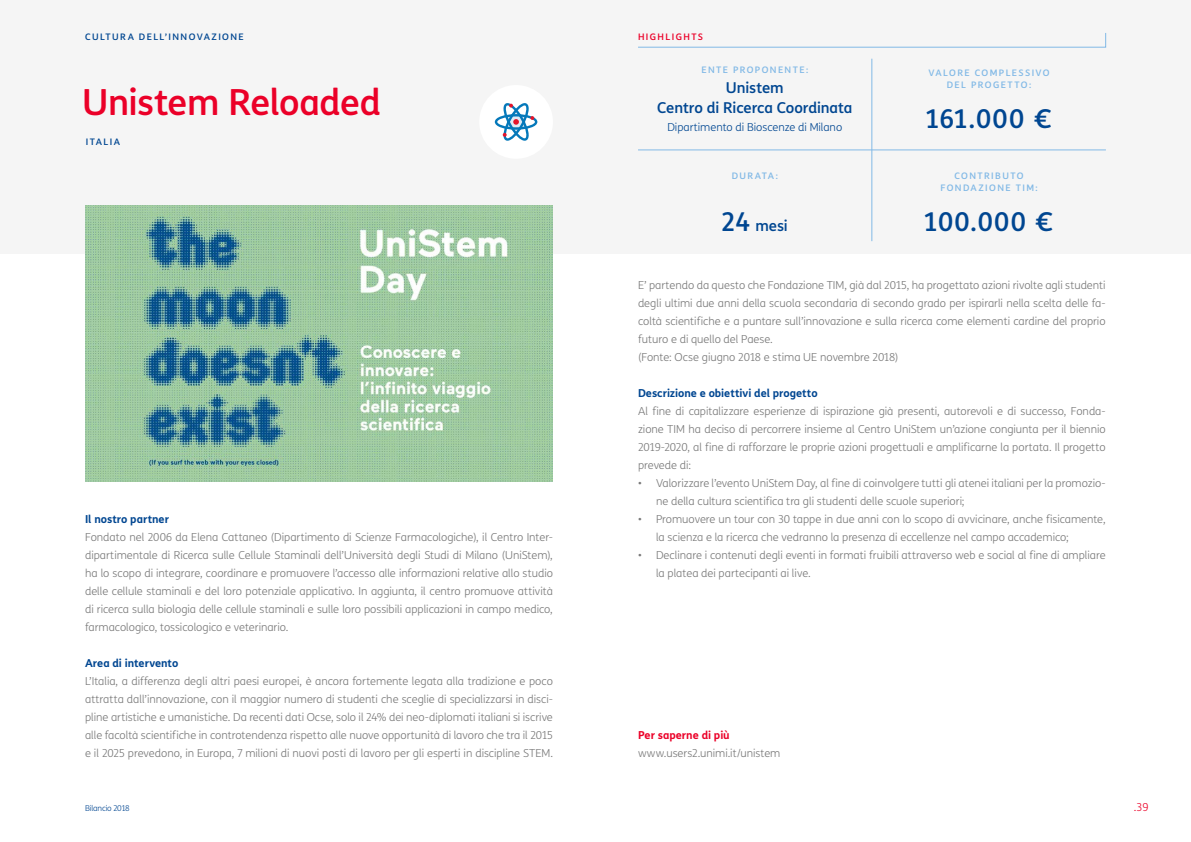
<style>
.page{position:relative;width:1191px;height:842px;background:#fff}
.page>*{position:absolute;margin:0;border:0;box-sizing:border-box;transform-origin:0 0}
.t1{font:500 36px "TIM Sans";letter-spacing:-.015em;color:#eb0028}
.t2{font:500 26px "TIM Sans";letter-spacing:.055em;color:#004691}
.t3{font:500 15px/20px "TIM Sans";letter-spacing:-.01em;color:#004691;text-align:center}
.t4{font:300 11px/18px "TIM Sans";letter-spacing:-.005em;color:#787878}
.t5{font:700 11px "TIM Sans";letter-spacing:-.005em;color:#004691}
.t6{font:300 11px "TIM Sans";letter-spacing:-.005em;color:#004691}
.t7{font:700 11px "TIM Sans";letter-spacing:-.005em;color:#eb0028}
.t8{font:300 11px "TIM Sans";color:#eb0028}
.t9{font:500 9px/12px "TIM Sans";letter-spacing:.155em;color:#82b9e6;text-align:center}
.t10{font:500 9px "TIM Sans";letter-spacing:.155em;color:#004691}
.t11{font:500 9px "TIM Sans";letter-spacing:.155em;color:#eb0028}
.t12{font:300 8px "TIM Sans";letter-spacing:-.02em;color:#004691}
.s1{font-size:26px}
</style>
<div class="page">
<div style="left:0;top:0;width:1191px;height:253px;background:#f5f5f5"></div>
<svg style="left:638px;top:33px;width:468px;height:15px"></svg>
<hr style="left:638px;top:150px;width:468px;height:1px;background:#82b9e6">
<hr style="left:871px;top:59px;width:1px;height:182px;background:#82b9e6">
<img style="left:85px;top:205px;width:468px;height:276px">
<div style="left:479px;top:85px;width:74px;height:74px;background:#fff;border-radius:50%"></div>
<svg style="left:495px;top:103px;width:42px;height:38px"></svg>
<p class="t10" style="left:85px;top:30px;width:160px">CULTURA DELL’INNOVAZIONE</p>
<h1 class="t1" style="left:82px;top:76px;width:300px">Unistem Reloaded</h1>
<p class="t10" style="left:86px;top:135px;width:36px">ITALIA</p>
<p class="t5" style="left:85px;top:511px;width:85px">Il nostro partner</p>
<p class="t4" style="left:85px;top:528px;width:469px;text-align:justify">Fondato nel 2006 da Elena Cattaneo (Dipartimento di Scienze Farmacologiche), il Centro Inter&shy;dipartimentale di Ricerca sulle Cellule Staminali dell’Università degli Studi di Milano (UniStem), ha lo scopo di integrare, coordinare e promuovere l’accesso alle informazioni relative allo studio delle cellule staminali e del loro potenziale applicativo. In aggiunta, il centro promuove attività di ricerca sulla biologia delle cellule staminali e sulle loro possibili applicazioni in campo medico, farmacologico, tossicologico e veterinario.</p>
<p class="t5" style="left:85px;top:655px;width:95px">Area di intervento</p>
<p class="t4" style="left:85px;top:672px;width:469px;text-align:justify">L’Italia, a differenza degli altri paesi europei, è ancora fortemente legata alla tradizione e poco attratta dall’innovazione, con il maggior numero di studenti che sceglie di specializzarsi in disci&shy;pline artistiche e umanistiche. Da recenti dati Ocse, solo il 24% dei neo-diplomati italiani si iscrive alle facoltà scientifiche in controtendenza rispetto alle nuove opportunità di lavoro che tra il 2015 e il 2025 prevedono, in Europa, 7 milioni di nuovi posti di lavoro per gli esperti in discipline STEM.</p>
<p class="t12" style="left:85px;top:803px;width:46px">Bilancio 2018</p>
<p class="t11" style="left:638px;top:30px;width:67px">HIGHLIGHTS</p>
<p class="t9" style="left:701px;top:63px;width:108px">ENTE PROPONENTE:</p>
<h3 class="t3" style="left:657px;top:77px;width:197px">Unistem<br>Centro di Ricerca Coordinata</h3>
<p class="t6" style="left:667px;top:120px;width:176px">Dipartimento di Bioscenze di Milano</p>
<p class="t9" style="left:731px;top:169px;width:48px">DURATA:</p>
<h3 class="t3" style="left:722px;top:215px;width:68px"><span class="s1">24</span> mesi</h3>
<p class="t9" style="left:928px;top:66px;width:123px">VALORE COMPLESSIVO<br>DEL PROGETTO:</p>
<h2 class="t2" style="left:926px;top:99px;width:127px">161.000 €</h2>
<p class="t9" style="left:940px;top:169px;width:99px">CONTRIBUTO<br>FONDAZIONE TIM:</p>
<h2 class="t2" style="left:924px;top:202px;width:130px">100.000 €</h2>
<p class="t4" style="left:638px;top:276px;width:469px">E’ partendo da questo che Fondazione TIM, già dal 2015, ha progettato azioni rivolte agli studenti degli ultimi due anni della scuola secondaria di secondo grado per ispirarli nella scelta delle fa&shy;coltà scientifiche e a puntare sull’innovazione e sulla ricerca come elementi cardine del proprio futuro e di quello del Paese.<br>(Fonte: Ocse giugno 2018 e stima UE novembre 2018)</p>
<p class="t5" style="left:638px;top:385px;width:181px">Descrizione e obiettivi del progetto</p>
<p class="t4" style="left:638px;top:402px;width:469px;text-align:justify">Al fine di capitalizzare esperienze di ispirazione già presenti, autorevoli e di successo, Fonda&shy;zione TIM ha deciso di percorrere insieme al Centro UniStem un’azione congiunta per il biennio 2019-2020, al fine di rafforzare le proprie azioni progettuali e amplificarne la portata. Il progetto prevede di:</p>
<p class="t4" style="left:656px;top:474px;width:451px;text-indent:-18px">• Valorizzare l’evento UniStem Day, al fine di coinvolgere tutti gli atenei italiani per la promozio&shy;ne della cultura scientifica tra gli studenti delle scuole superiori;</p>
<p class="t4" style="left:656px;top:510px;width:451px;text-indent:-18px">• Promuovere un tour con 30 tappe in due anni con lo scopo di avvicinare, anche fisicamente, la scienza e la ricerca che vedranno la presenza di eccellenze nel campo accademico;</p>
<p class="t4" style="left:656px;top:546px;width:451px;text-indent:-18px">• Declinare i contenuti degli eventi in formati fruibili attraverso web e social al fine di ampliare la platea dei partecipanti ai live.</p>
<p class="t7" style="left:638px;top:727px;width:93px">Per saperne di più</p>
<p class="t4" style="left:638px;top:744px;width:144px">www.users2.unimi.it/unistem</p>
<p class="t8" style="left:1133px;top:800px;width:16px">.39</p>
</div>
